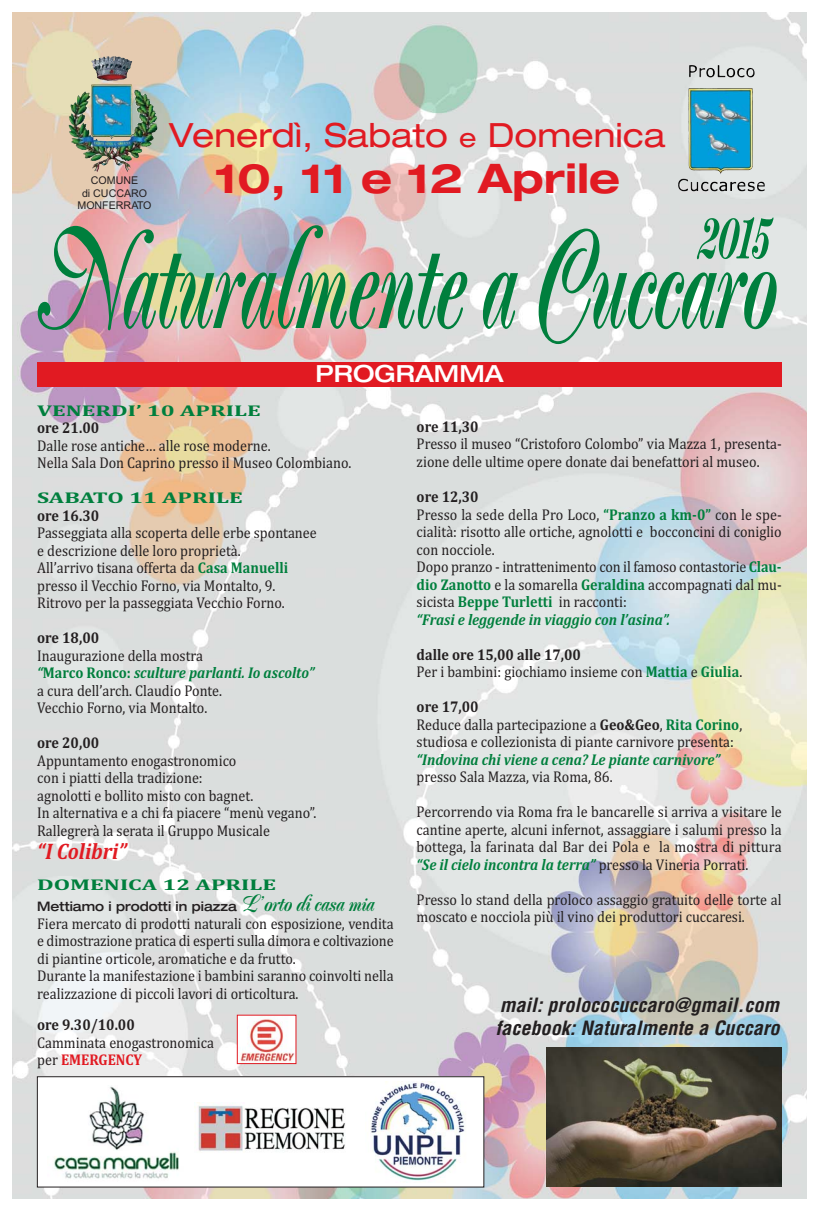
<style>
.page{position:relative;width:819px;height:1211px;background:#fff}
.page>*{position:absolute;margin:0;border:0;box-sizing:border-box;transform-origin:0 0}
.t1{font:500 129.41px "Poppl Exquisit";color:#007f3d;scale:.67 1}
.t2{font:500 74.73px "Poppl Exquisit";color:#007f3d;scale:.67 1}
.t3{font:700 expanded 40.77px "Helvetica Neue";color:#e11a22}
.t4{font:expanded 33.43px "Helvetica Neue";color:#e11a22}
.t5{font:500 expanded 23.62px "Helvetica Neue";color:#fff}
.t6{font:22.75px "Cambria Bold Italic OTF";color:#e11a22;scale:.9 1}
.t7{font:italic 700 condensed 19.16px/23px "Helvetica";color:#231f20;scale:1.05 1}
.t8{font:15.75px/17.5px "Cambria";color:#231f20;scale:.9 1}
.t9{font:700 15.75px "Cambria";color:#231f20;scale:.9 1}
.t10{font:700 15.75px "Cambria";color:#007f3d;scale:1.5 1}
.t11{font:italic 700 15.75px "Cambria";color:#007f3d;scale:.9 1}
.t12{font:500 expanded 13.12px "Helvetica Neue";color:#231f20;scale:.95 1}
.t13{font:10.67px "Arial";color:#231f20}
.s1{font-size:26.25px}
.s2{font-weight:700;color:#007f3d}
.s3{font-weight:700;font-style:italic;color:#007f3d}
.s4{font-family:"Poppl Exquisit";font-stretch:normal;font-size:21px;color:#007f3d}
.s5{font-weight:700;color:#e11a22}
.s6{font-weight:700}
</style>
<div class="page">
<img style="left:12px;top:12px;width:794px;height:1186px">
<img style="left:546px;top:1047px;width:235px;height:139px">
<img style="left:91px;top:56px;width:41px;height:25px">
<img style="left:689px;top:65px;width:46px;height:13px">
<div style="left:37px;top:1076px;width:447px;height:110px;background:#fff"></div>
<div style="left:37px;top:1076px;width:447px;height:111px;border:1px solid #231f20"></div>
<img style="left:54px;top:1086px;width:125px;height:93px">
<img style="left:194px;top:1102px;width:151px;height:49px">
<img style="left:371px;top:1081px;width:95px;height:100px">
<div style="left:37px;top:362px;width:744px;height:25px;background:#e11a22"></div>
<img style="left:239px;top:1016px;width:55px;height:45px">
<p class="t13" style="left:91px;top:174px;width:49px">COMUNE</p>
<p class="t13" style="left:82px;top:187px;width:66px">di CUCCARO</p>
<p class="t13" style="left:77px;top:199px;width:76px">MONFERRATO</p>
<h3 class="t4" style="left:169px;top:123px;width:498px">Venerdì, Sabato <span class="s1">e</span> Domenica</h3>
<h3 class="t3" style="left:215px;top:163px;width:407px">10, 11 e 12 Aprile</h3>
<h2 class="t2" style="left:696px;top:198px;width:107px">2015</h2>
<h1 class="t1" style="left:34px;top:224px;width:1102px">Naturalmente a Cuccaro</h1>
<h3 class="t5" style="left:315px;top:365px;width:190px">PROGRAMMA</h3>
<p class="t10" style="left:37px;top:401px;width:150px">VENERDI’ 10 APRILE</p>
<p class="t9" style="left:37px;top:418px;width:70px">ore 21.00</p>
<p class="t8" style="left:37px;top:438px;width:350px">Dalle rose antiche… alle rose moderne.<br>Nella Sala Don Caprino presso il Museo Colombiano.</p>
<p class="t10" style="left:37px;top:488px;width:138px">SABATO 11 APRILE</p>
<p class="t9" style="left:37px;top:506px;width:70px">ore 16.30</p>
<p class="t8" style="left:37px;top:525px;width:312px">Passeggiata alla scoperta delle erbe spontanee e descrizione delle loro proprietà.<br>All’arrivo tisana offerta da <span class="s2">Casa Manuelli </span>presso il Vecchio Forno, via Montalto, 9.<br>Ritrovo per la passeggiata Vecchio Forno.</p>
<p class="t9" style="left:37px;top:628px;width:70px">ore 18,00</p>
<p class="t8" style="left:37px;top:648px;width:310px">Inaugurazione della mostra<br><span class="s3">“</span><span class="s2">Marco Ronco:</span> <span class="s3">sculture parlanti. Io ascolto” </span>a cura dell’arch. Claudio Ponte.<br>Vecchio Forno, via Montalto.</p>
<p class="t9" style="left:37px;top:733px;width:70px">ore 20,00</p>
<p class="t8" style="left:37px;top:753px;width:312px">Appuntamento enogastronomico<br>con i piatti della tradizione:<br>agnolotti e bollito misto con bagnet.<br>In alternativa e a chi fa piacere “menù vegano”.<br>Rallegrerà la serata il Gruppo Musicale</p>
<h3 class="t6" style="left:37px;top:837px;width:101px">“I Colibri”</h3>
<p class="t10" style="left:37px;top:875px;width:161px">DOMENICA 12 APRILE</p>
<p class="t12" style="left:37px;top:901px;width:355px">Mettiamo i prodotti in piazza <span class="s4">L’orto di casa mia</span></p>
<p class="t8" style="left:37px;top:916px;width:397px">Fiera mercato di prodotti naturali con esposizione, vendita e dimostrazione pratica di esperti sulla dimora e coltivazione di piantine orticole, aromatiche e da frutto.<br>Durante la manifestazione i bambini saranno coinvolti nella realizzazione di piccoli lavori di orticoltura.</p>
<p class="t9" style="left:37px;top:1015px;width:110px">ore 9.30/10.00</p>
<p class="t8" style="left:37px;top:1035px;width:198px">Camminata enogastronomica per <span class="s5">EMERGENCY</span></p>
<p class="t9" style="left:416px;top:417px;width:70px">ore 11,30</p>
<p class="t8" style="left:416px;top:437px;width:407px">Presso il museo “Cristoforo Colombo” via Mazza 1, presenta&shy;zione delle ultime opere donate dai benefattori al museo.</p>
<p class="t8" style="left:416px;top:489px;width:407px"><span class="s6">ore 12,30<br></span>Presso la sede della Pro Loco, <span class="s2">“Pranzo a km-0”</span> con le spe&shy;cialità: risotto alle ortiche, agnolotti e bocconcini di coniglio con nocciole.<br>Dopo pranzo - intrattenimento con il famoso contastorie <span class="s2">Clau&shy;dio Zanotto</span> e la somarella <span class="s2">Geraldina</span> accompagnati dal mu&shy;sicista <span class="s2">Beppe Turletti</span> in racconti:<br><span class="s3">“Frasi e leggende in viaggio con l’asina”.</span></p>
<p class="t8" style="left:416px;top:647px;width:363px"><span class="s6">dalle ore 15,00 alle 17,00<br></span>Per i bambini: giochiamo insieme con <span class="s2">Mattia</span> e <span class="s2">Giulia</span>.</p>
<p class="t8" style="left:416px;top:699px;width:363px"><span class="s6">ore 17,00<br></span>Reduce dalla partecipazione a <span class="s6">Geo&amp;Geo</span>, <span class="s2">Rita Corino</span>, studiosa e collezionista di piante carnivore presenta:</p>
<p class="t11" style="left:416px;top:753px;width:338px">“Indovina chi viene a cena? Le piante carnivore”</p>
<p class="t8" style="left:416px;top:769px;width:219px">presso Sala Mazza, via Roma, 86.</p>
<p class="t8" style="left:416px;top:804px;width:407px;text-align:justify">Percorrendo via Roma fra le bancarelle si arriva a visitare le cantine aperte, alcuni infernot, assaggiare i salumi presso la bottega, la farinata dal Bar dei Pola e la mostra di pittura <span class="s3">“Se il cielo incontra la terra”</span> presso la Vineria Porrati.</p>
<p class="t8" style="left:416px;top:892px;width:407px">Presso lo stand della proloco assaggio gratuito delle torte al moscato e nocciola più il vino dei produttori cuccaresi.</p>
<p class="t7" style="left:495px;top:995px;width:276px">mail:prolococuccaro@gmail.com facebook:Naturalmente a Cuccaro</p>
</div>
